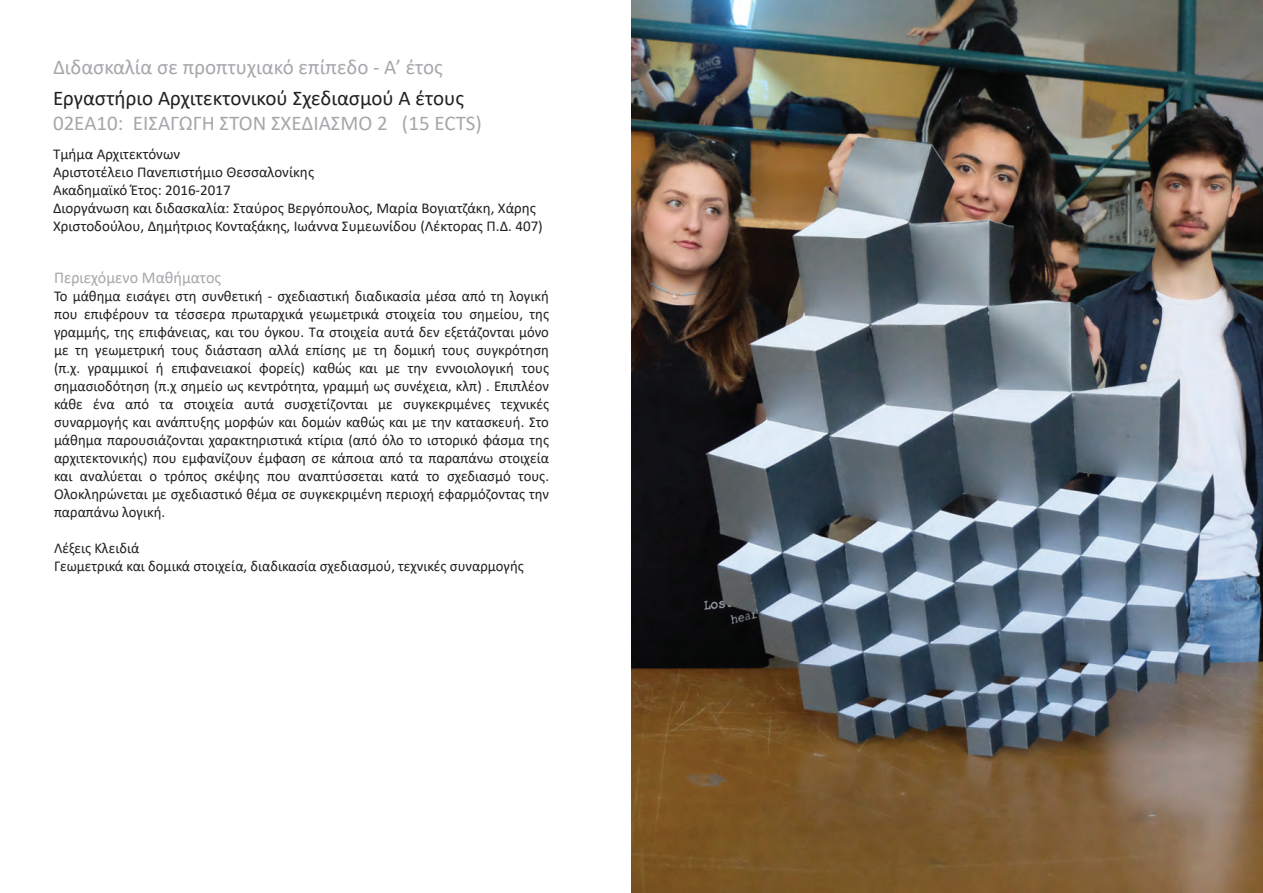
<style>
.page{position:relative;width:1263px;height:893px;background:#fff}
.page>*{position:absolute;margin:0;border:0;box-sizing:border-box;transform-origin:0 0}
.t1{font:21px "Calibri";color:#a6a7ab}
.t2{font:21px "Calibri";color:#231f20}
.t3{font:16.5px "Calibri";color:#a6a7ab}
.t4{font:15px/18px "Calibri";color:#231f20}
</style>
<div class="page">
<img style="left:631px;top:0;width:632px;height:893px">
<p class="t1" style="left:53px;top:52px;width:391px">Διδασκαλία σε προπτυχιακό επίπεδο - Α’ έτος</p>
<p class="t2" style="left:53px;top:84px;width:413px">Εργαστήριο Αρχιτεκτονικού Σχεδιασμού Α έτους</p>
<p class="t4" style="left:53px;top:144px;width:491px">Τμήμα Αρχιτεκτόνων<br>Αριστοτέλειο Πανεπιστήμιο Θεσσαλονίκης<br>Ακαδημαϊκό Έτος: 2016-2017<br>Διοργάνωση και διδασκαλία: Σταύρος Βεργόπουλος, Μαρία Βογιατζάκη, Χάρης Χριστοδούλου, Δημήτριος Κονταξάκης, Ιωάννα Συμεωνίδου (Λέκτορας Π.Δ. 407)</p>
<p class="t1" style="left:53px;top:108px;width:430px">02EA10: ΕΙΣΑΓΩΓΗ ΣΤΟΝ ΣΧΕΔΙΑΣΜΟ 2 (15 ECTS)</p>
<p class="t3" style="left:54px;top:266px;width:169px">Περιεχόμενο Μαθήματος</p>
<p class="t4" style="left:54px;top:287px;width:497px;text-align:justify">Το μάθημα εισάγει στη συνθετική - σχεδιαστική διαδικασία μέσα από τη λογική που επιφέρουν τα τέσσερα πρωταρχικά γεωμετρικά στοιχεία του σημείου, της γραμμής, της επιφάνειας, και του όγκου. Τα στοιχεία αυτά δεν εξετάζονται μόνο με τη γεωμετρική τους διάσταση αλλά επίσης με τη δομική τους συγκρότηση (π.χ. γραμμικοί ή επιφανειακοί φορείς) καθώς και με την εννοιολογική τους σημασιοδότηση (π.χ σημείο ως κεντρότητα, γραμμή ως συνέχεια, κλπ) . Επιπλέον κάθε ένα από τα στοιχεία αυτά συσχετίζονται με συγκεκριμένες τεχνικές συναρμογής και ανάπτυξης μορφών και δομών καθώς και με την κατασκευή. Στο μάθημα παρουσιάζονται χαρακτηριστικά κτίρια (από όλο το ιστορικό φάσμα της αρχιτεκτονικής) που εμφανίζουν έμφαση σε κάποια από τα παραπάνω στοιχεία και αναλύεται ο τρόπος σκέψης που αναπτύσσεται κατά το σχεδιασμό τους.<br>Ολοκληρώνεται με σχεδιαστικό θέμα σε συγκεκριμένη περιοχή εφαρμόζοντας την παραπάνω λογική.</p>
<p class="t4" style="left:54px;top:539px;width:471px">Λέξεις Κλειδιά<br>Γεωμετρικά και δομικά στοιχεία, διαδικασία σχεδιασμού, τεχνικές συναρμογής</p>
</div>
